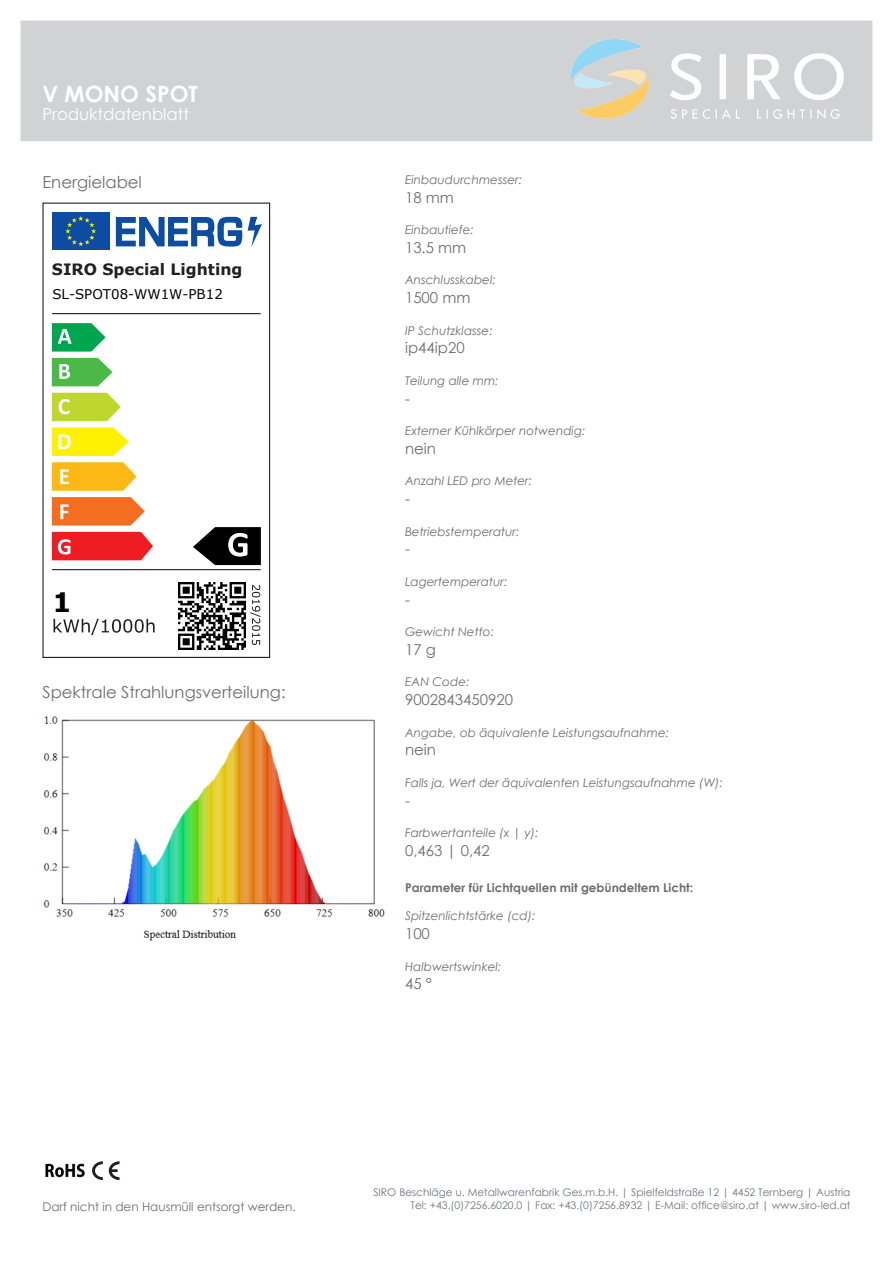
<style>
.page{position:relative;width:893px;height:1263px;background:#fff}
.page>*{position:absolute;margin:0;border:0;box-sizing:border-box;transform-origin:0 0}
.t1{font:700 26.85px "Verdana";color:#000}
.t2{font:700 22.5px "Century Gothic";color:#fff}
.t3{font:16.5px "Century Gothic";color:#6e6e6e}
.t4{font:16.5px "Century Gothic";color:#fff}
.t5{font:700 15.6px "Verdana";color:#231f20}
.t6{font:15px "Century Gothic";color:#6e6e6e}
.t7{font:13.35px "Verdana";color:#000}
.t8{font:italic 12px "Century Gothic";color:#6e6e6e}
.t9{font:700 12px "Century Gothic";color:#6e6e6e}
.t10{font:12px "Century Gothic";color:#6e6e6e}
.t11{font:10.5px/12.6px "Century Gothic";color:#6d747f;text-align:right}
</style>
<div class="page">
<div style="left:21px;top:21px;width:851px;height:120px;background:#d1d2d4"></div>
<img style="left:571px;top:40px;width:272px;height:78px">
<img style="left:45px;top:1163px;width:40px;height:15px">
<svg style="left:92px;top:1161px;width:27px;height:19px"></svg>
<div style="left:52px;top:212px;width:58px;height:38px;background:#0d4da1"></div>
<svg style="left:65px;top:216px;width:31px;height:30px"></svg>
<svg style="left:116px;top:217px;width:126px;height:30px"></svg>
<svg style="left:248px;top:217px;width:14px;height:30px"></svg>
<svg style="left:52px;top:323px;width:54px;height:29px"></svg>
<svg style="left:52px;top:358px;width:61px;height:28px"></svg>
<svg style="left:52px;top:393px;width:69px;height:28px;background:#c7db4d"></svg>
<svg style="left:52px;top:427px;width:77px;height:29px;background:#fff32b"></svg>
<svg style="left:52px;top:462px;width:85px;height:29px;background:#fcc133"></svg>
<svg style="left:52px;top:497px;width:93px;height:28px;background:#f47d38"></svg>
<svg style="left:52px;top:532px;width:101px;height:28px;background:#ef3237"></svg>
<svg style="left:54px;top:619px;width:101px;height:16px"></svg>
<hr style="left:52px;top:313px;width:209px;height:1px;background:#231f20">
<hr style="left:52px;top:569px;width:209px;height:1px;background:#231f20">
<svg style="left:250px;top:585px;width:11px;height:60px"></svg>
<div style="left:42px;top:203px;width:228px;height:455px;border:1px solid #231f20"></div>
<svg style="left:193px;top:527px;width:68px;height:38px"></svg>
<img style="left:179px;top:582px;width:67px;height:67px">
<img style="left:43px;top:716px;width:342px;height:225px">
<h2 class="t2" style="left:42px;top:80px;width:157px">V MONO SPOT</h2>
<h3 class="t4" style="left:42px;top:104px;width:148px">Produktdatenblatt</h3>
<h3 class="t3" style="left:42px;top:171px;width:101px">Energielabel</h3>
<h3 class="t5" style="left:52px;top:260px;width:192px">SIRO Special Lighting</h3>
<p class="t7" style="left:52px;top:285px;width:172px">SL-SPOT08-WW1W-PB12</p>
<h1 class="t1" style="left:52px;top:585px;width:21px">1</h1>
<h3 class="t3" style="left:42px;top:681px;width:245px">Spektrale Strahlungsverteilung:</h3>
<p class="t8" style="left:405px;top:172px;width:119px">Einbaudurchmesser:</p>
<p class="t6" style="left:405px;top:188px;width:50px">18 mm</p>
<p class="t8" style="left:405px;top:222px;width:70px">Einbautiefe:</p>
<p class="t6" style="left:405px;top:238px;width:63px">13.5 mm</p>
<p class="t8" style="left:405px;top:273px;width:92px">Anschlusskabel:</p>
<p class="t6" style="left:405px;top:288px;width:67px">1500 mm</p>
<p class="t8" style="left:405px;top:323px;width:89px">IP Schutzklasse:</p>
<p class="t6" style="left:405px;top:339px;width:61px">ip44ip20</p>
<p class="t8" style="left:405px;top:373px;width:95px">Teilung alle mm:</p>
<p class="t6" style="left:405px;top:389px;width:6px">-</p>
<p class="t8" style="left:405px;top:423px;width:182px">Externer Kühlkörper notwendig:</p>
<p class="t6" style="left:405px;top:439px;width:33px">nein</p>
<p class="t8" style="left:405px;top:474px;width:129px">Anzahl LED pro Meter:</p>
<p class="t6" style="left:405px;top:489px;width:6px">-</p>
<p class="t8" style="left:405px;top:524px;width:116px">Betriebstemperatur:</p>
<p class="t6" style="left:405px;top:540px;width:6px">-</p>
<p class="t8" style="left:405px;top:574px;width:104px">Lagertemperatur:</p>
<p class="t6" style="left:405px;top:590px;width:6px">-</p>
<p class="t8" style="left:405px;top:624px;width:90px">Gewicht Netto:</p>
<p class="t6" style="left:405px;top:640px;width:32px">17 g</p>
<p class="t8" style="left:405px;top:675px;width:66px">EAN Code:</p>
<p class="t6" style="left:405px;top:690px;width:110px">9002843450920</p>
<p class="t8" style="left:405px;top:725px;width:266px">Angabe, ob äquivalente Leistungsaufnahme:</p>
<p class="t6" style="left:405px;top:741px;width:33px">nein</p>
<p class="t8" style="left:405px;top:775px;width:319px">Falls ja, Wert der äquivalenten Leistungsaufnahme (W):</p>
<p class="t6" style="left:405px;top:791px;width:6px">-</p>
<p class="t8" style="left:405px;top:825px;width:135px">Farbwertanteile (x | y):</p>
<p class="t6" style="left:405px;top:841px;width:86px">0,463 | 0,42</p>
<p class="t9" style="left:405px;top:880px;width:290px">Parameter für Lichtquellen mit gebündeltem Licht:</p>
<p class="t8" style="left:405px;top:909px;width:132px">Spitzenlichtstärke (cd):</p>
<p class="t6" style="left:405px;top:924px;width:26px">100</p>
<p class="t8" style="left:405px;top:959px;width:98px">Halbwertswinkel:</p>
<p class="t6" style="left:405px;top:975px;width:28px">45 °</p>
<p class="t10" style="left:42px;top:1199px;width:255px">Darf nicht in den Hausmüll entsorgt werden.</p>
<p class="t11" style="left:373px;top:1186px;width:479px">SIRO Beschläge u. Metallwarenfabrik Ges.m.b.H. | Spielfeldstraße 12 | 4452 Ternberg | Austria<br>Tel: +43.(0)7256.6020.0 | Fax: +43.(0)7256.8932 | E-Mail: office@siro.at | www.siro-led.at</p>
</div>
